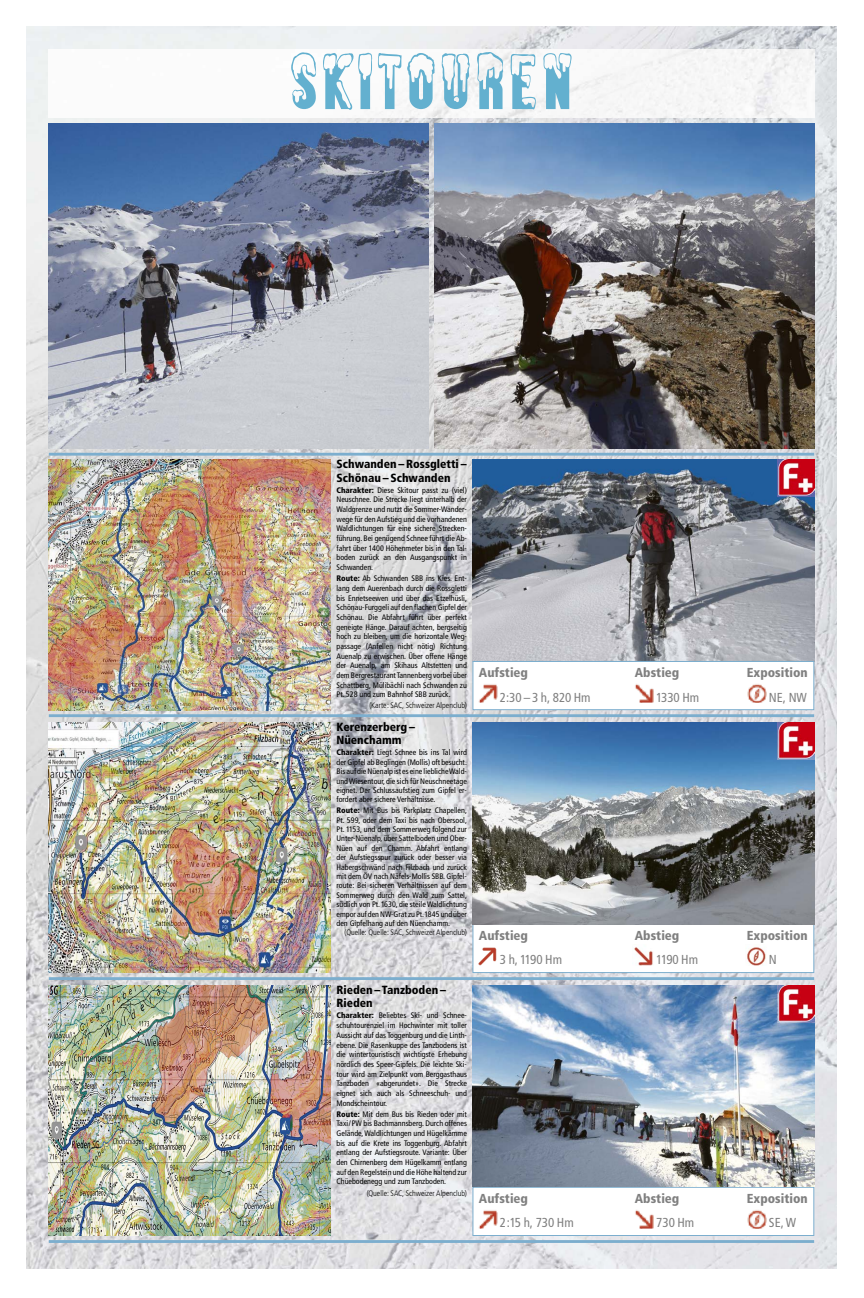
<style>
.page{position:relative;width:864px;height:1298px;background:#fff}
.page>*{position:absolute;margin:0;border:0;box-sizing:border-box;transform-origin:0 0}
.t1{font:72px "Almonte Snow";letter-spacing:.035em;color:#63b0cf}
.t2{font:900 condensed 13px "Frutiger";color:#808080}
.t3{font:condensed 13px "Frutiger";color:#808080}
.t4{font:900 condensed 11.8px/13.2px "Frutiger";color:#000}
.t5{font:condensed 8px/9.7px "Frutiger";color:#000;text-align:justify}
.t6{font:300 condensed 8px "Frutiger";color:#000}
.s1{font-weight:900}
</style>
<div class="page">
<img style="left:26px;top:27px;width:811px;height:1241px">
<img style="left:49px;top:123px;width:380px;height:326px">
<img style="left:434px;top:123px;width:380px;height:326px">
<hr style="left:49px;top:714px;width:765px;height:3px;background:#7caece">
<img style="left:49px;top:460px;width:282px;height:250px">
<img style="left:473px;top:460px;width:341px;height:201px">
<div style="left:473px;top:925px;width:340px;height:47px;background:#fff"></div>
<img style="left:747px;top:947px;width:19px;height:19px">
<img style="left:634px;top:947px;width:19px;height:19px">
<img style="left:478px;top:947px;width:19px;height:19px">
<div style="left:473px;top:924px;width:341px;height:49px;border:1px solid #7caece"></div>
<div style="left:473px;top:1188px;width:340px;height:47px;background:#fff"></div>
<img style="left:747px;top:1210px;width:20px;height:19px">
<img style="left:635px;top:1210px;width:19px;height:19px">
<img style="left:478px;top:1210px;width:20px;height:19px">
<div style="left:473px;top:1187px;width:341px;height:49px;border:1px solid #7caece"></div>
<div style="left:473px;top:662px;width:340px;height:47px;background:#fff"></div>
<img style="left:747px;top:684px;width:20px;height:19px">
<img style="left:635px;top:684px;width:19px;height:19px">
<img style="left:478px;top:684px;width:20px;height:19px">
<div style="left:473px;top:661px;width:341px;height:49px;border:1px solid #7caece"></div>
<hr style="left:49px;top:453px;width:765px;height:3px;background:#7caece">
<img style="left:777px;top:460px;width:37px;height:37px">
<hr style="left:49px;top:977px;width:765px;height:3px;background:#7caece">
<img style="left:49px;top:723px;width:282px;height:250px">
<img style="left:473px;top:723px;width:341px;height:201px">
<img style="left:777px;top:723px;width:38px;height:37px">
<hr style="left:49px;top:1240px;width:765px;height:3px;background:#7caece">
<img style="left:49px;top:986px;width:282px;height:250px">
<img style="left:473px;top:986px;width:341px;height:201px">
<img style="left:777px;top:986px;width:37px;height:36px">
<img style="left:49px;top:50px;width:765px;height:68px">
<h1 class="t1" style="left:289px;top:46px;width:287px">SKITOUREN</h1>
<h3 class="t4" style="left:337px;top:458px;width:132px">Schwanden – Rossgletti –<br>Schönau – Schwanden</h3>
<p class="t5" style="left:337px;top:485px;width:132px"><span class="s1">Charakter:</span> Diese Skitour passt zu (viel)<br>Neuschnee. Die Strecke liegt unterhalb der Waldgrenze und nutzt die Sommer-Wander&shy;wege für den Aufstieg und die vorhandenen Waldlichtungen für eine sichere Strecken&shy;führung. Bei genügend Schnee führt die Ab&shy;fahrt über 1400 Höhenmeter bis in den Tal&shy;boden zurück an den Ausgangspunkt in Schwanden.</p>
<p class="t5" style="left:337px;top:574px;width:132px"><span class="s1">Route:</span> Ab Schwanden SBB ins Kies. Ent&shy;lang dem Auerenbach durch die Rossgletti bis Ennetseewen und über das Etzelhüsli, Schönau-Furggeli auf den flachen Gipfel der Schönau. Die Abfahrt führt über perfekt geneigte Hänge. Darauf achten, bergseitig hoch zu bleiben, um die horizontale Weg&shy;passage (Anfellen nicht nötig) Richtung Auenalp zu erwischen. Über offene Hänge der Auenalp, am Skihaus Altstetten und dem Bergrestaurant Tannenberg vorbei über Schattberg, Mülibächli nach Schwanden zu Pt. 528 und zum Bahnhof SBB zurück.</p>
<p class="t6" style="left:369px;top:701px;width:99px">(Karte: SAC, Schweizer Alpenclub)</p>
<h3 class="t4" style="left:337px;top:721px;width:80px">Kerenzerberg –<br>Nüenchamm</h3>
<p class="t5" style="left:337px;top:748px;width:132px;line-height:9.4px"><span class="s1">Charakter:</span> Liegt Schnee bis ins Tal wird der Gipfel ab Beglingen (Mollis) oft besucht.<br>Bis auf die Nüenalp ist es eine liebliche Wald&shy;und Wiesentour, die sich für Neuschneetage eignet. Der Schlussaufstieg zum Gipfel er&shy;fordert aber sichere Verhältnisse.</p>
<p class="t5" style="left:337px;top:806px;width:132px;line-height:9.4px"><span class="s1">Route:</span> Mit Bus bis Parkplatz Chapellen, Pt. 599, oder dem Taxi bis nach Obersool, Pt. 1153, und dem Sommerweg folgend zur Unter-Nüenalp, über Sattelboden und Ober-Nüen auf den Chamm. Abfahrt entlang der Aufstiegsspur zurück oder besser via Habergschwänd nach Filzbach und zurück mit dem ÖV nach Näfels-Mollis SBB. Gipfel&shy;route: Bei sicheren Verhältnissen auf dem Sommerweg durch den Wald zum Sattel, südlich von Pt.1630, die steile Waldlichtung empor auf den NW-Grat zu Pt.1845 und über den Gipfelhang auf den Nüenchamm.</p>
<p class="t6" style="left:345px;top:928px;width:124px">(Quelle: Quelle: SAC, Schweizer Alpenclub)</p>
<h3 class="t4" style="left:337px;top:983px;width:111px">Rieden –Tanzboden –<br>Rieden</h3>
<p class="t5" style="left:337px;top:1011px;width:132px"><span class="s1">Charakter:</span> Beliebtes Ski- und Schnee&shy;schuhtourenziel im Hochwinter mit toller Aussicht auf das Toggenburg und die Linth - ebene. Die Rasenkuppe des Tanzbodens ist die wintertouristisch wichtigste Erhebung nördlich des Speer-Gipfels. Die leichte Ski&shy;tour wird am Zielpunkt vom Berggasthaus Tanzboden «abgerundet». Die Strecke eignet sich auch als Schneeschuh- und Mondscheintour.</p>
<p class="t5" style="left:337px;top:1109px;width:132px"><span class="s1">Route:</span> Mit dem Bus bis Rieden oder mit Taxi/PW bis Bachmannsberg. Durch offenes Gelände, Waldlichtungen und Hügelkämme bis auf die Krete ins Toggenburg. Abfahrt entlang der Aufstiegsroute. Variante: Über den Chirnenberg dem Hügelkamm entlang auf den Regelstein und die Höhe haltend zur Chüebodenegg und zum Tanzboden.</p>
<p class="t6" style="left:367px;top:1188px;width:102px">(Quelle: SAC, Schweizer Alpenclub)</p>
<h2 class="t2" style="left:479px;top:665px;width:51px">Aufstieg</h2>
<h2 class="t2" style="left:635px;top:665px;width:46px">Abstieg</h2>
<h2 class="t2" style="left:747px;top:665px;width:62px">Exposition</h2>
<h2 class="t3" style="left:500px;top:689px;width:92px">2:30 – 3 h, 820 Hm</h2>
<h2 class="t3" style="left:656px;top:689px;width:45px">1330 Hm</h2>
<h2 class="t3" style="left:769px;top:689px;width:40px">NE, NW</h2>
<h2 class="t2" style="left:479px;top:928px;width:51px">Aufstieg</h2>
<h2 class="t2" style="left:635px;top:928px;width:46px">Abstieg</h2>
<h2 class="t2" style="left:747px;top:928px;width:62px">Exposition</h2>
<h2 class="t3" style="left:500px;top:952px;width:64px">3 h, 1190 Hm</h2>
<h2 class="t3" style="left:656px;top:952px;width:43px">1190 Hm</h2>
<h2 class="t3" style="left:769px;top:952px;width:9px">N</h2>
<h2 class="t2" style="left:479px;top:1191px;width:51px">Aufstieg</h2>
<h2 class="t2" style="left:635px;top:1191px;width:46px">Abstieg</h2>
<h2 class="t2" style="left:747px;top:1191px;width:62px">Exposition</h2>
<h2 class="t3" style="left:500px;top:1215px;width:75px">2:15 h, 730 Hm</h2>
<h2 class="t3" style="left:656px;top:1215px;width:40px">730 Hm</h2>
<h2 class="t3" style="left:769px;top:1215px;width:29px">SE, W</h2>
</div>
